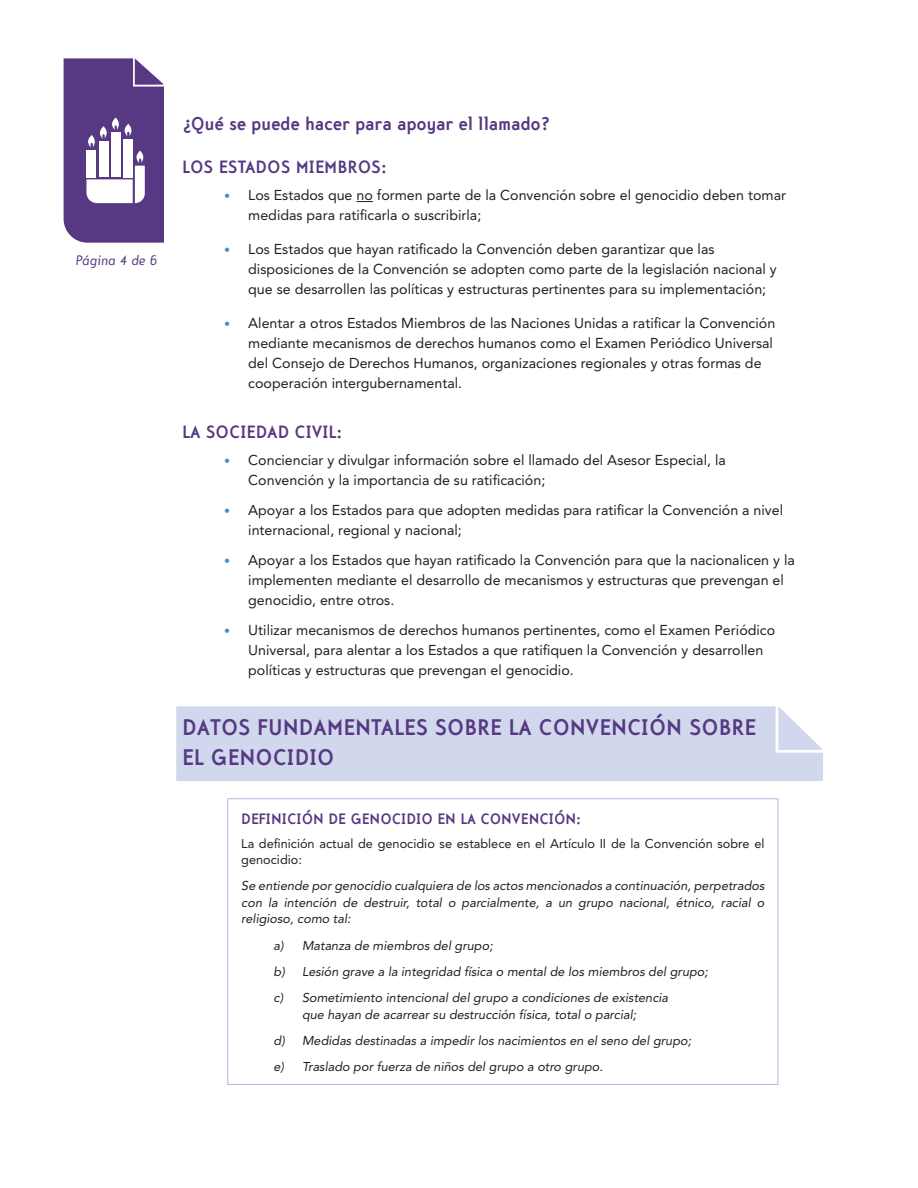
<style>
.page{position:relative;width:918px;height:1188px;background:#fff}
.page>*{position:absolute;margin:0;border:0;box-sizing:border-box;transform-origin:0 0}
.H1-SP{font:700 24.75px/29.7px "Mercury";color:#563982}
.H2-SP{font:700 20.25px "Mercury";letter-spacing:-.01em;color:#563982}
.Crosshead{font:700 19.5px "Mercury";color:#563982}
.Crosshead-2{font:700 16.5px "Mercury";color:#563982}
.t1{font:italic 15px "Mercury";color:#563982}
.t2{font:14.25px/20.1px "Avenir LT Std";color:#231f20}
.define_indented_ital{font:italic 12.75px/16.5px "Avenir LT Std";color:#231f20;text-align:center}
.body-SP{font:italic 12.75px/16.5px "Avenir LT Std";color:#231f20;text-align:justify}
.Define_box_text{font:12.75px/16.5px "Avenir LT Std";color:#231f20}
.s1{font-size:12px;color:#3f90cd}
</style>
<div class="page">
<svg style="left:64px;top:58px;width:100px;height:185px"></svg>
<div style="left:99px;top:142px;width:9px;height:35px;background:#fff"></div>
<div style="left:123px;top:139px;width:10px;height:38px;background:#fff"></div>
<div style="left:176px;top:706px;width:647px;height:75px;background:#d1d8ed"></div>
<svg style="left:778px;top:706px;width:45px;height:44px"></svg>
<svg style="left:357px;top:201px;width:16px;height:1px"></svg>
<hr style="left:227px;top:798px;width:551px;height:1px;background:#aeb9dd">
<hr style="left:227px;top:799px;width:1px;height:285px;background:#aeb9dd">
<hr style="left:778px;top:799px;width:1px;height:285px;background:#aeb9dd">
<hr style="left:227px;top:1084px;width:551px;height:1px;background:#aeb9dd">
<p class="t1" style="left:75px;top:251px;width:83px">Página 4 de 6</p>
<p class="H2-SP" style="left:182px;top:112px;width:369px">¿Qué se puede hacer para apoyar el llamado?</p>
<p class="Crosshead" style="left:182px;top:156px;width:205px">LOS ESTADOS MIEMBROS:</p>
<p class="t2" style="left:248px;top:185px;width:539px;text-indent:-24px"><span class="s1">•</span> Los Estados que no formen parte de la Convención sobre el genocidio deben tomar medidas para ratificarla o suscribirla;</p>
<p class="t2" style="left:248px;top:239px;width:530px;text-indent:-24px"><span class="s1">•</span> Los Estados que hayan ratificado la Convención deben garantizar que las disposiciones de la Convención se adopten como parte de la legislación nacional y que se desarrollen las políticas y estructuras pertinentes para su implementación;</p>
<p class="t2" style="left:248px;top:313px;width:529px;text-indent:-24px"><span class="s1">•</span> Alentar a otros Estados Miembros de las Naciones Unidas a ratificar la Convención mediante mecanismos de derechos humanos como el Examen Periódico Universal del Consejo de Derechos Humanos, organizaciones regionales y otras formas de cooperación intergubernamental.</p>
<p class="Crosshead" style="left:182px;top:421px;width:161px">LA SOCIEDAD CIVIL:</p>
<p class="t2" style="left:248px;top:450px;width:479px;text-indent:-24px"><span class="s1">•</span> Concienciar y divulgar información sobre el llamado del Asesor Especial, la<br>Convención y la importancia de su ratificación;</p>
<p class="t2" style="left:248px;top:500px;width:536px;text-indent:-24px"><span class="s1">•</span> Apoyar a los Estados para que adopten medidas para ratificar la Convención a nivel internacional, regional y nacional;</p>
<p class="t2" style="left:248px;top:550px;width:548px;text-indent:-24px"><span class="s1">•</span> Apoyar a los Estados que hayan ratificado la Convención para que la nacionalicen y la implementen mediante el desarrollo de mecanismos y estructuras que prevengan el genocidio, entre otros.</p>
<p class="t2" style="left:248px;top:620px;width:529px;text-indent:-24px"><span class="s1">•</span> Utilizar mecanismos de derechos humanos pertinentes, como el Examen Periódico<br>Universal, para alentar a los Estados a que ratifiquen la Convención y desarrollen políticas y estructuras que prevengan el genocidio.</p>
<p class="H1-SP" style="left:182px;top:713px;width:575px">DATOS FUNDAMENTALES SOBRE LA CONVENCIÓN SOBRE<br>EL GENOCIDIO</p>
<p class="Crosshead-2" style="left:241px;top:810px;width:341px">DEFINICIÓN DE GENOCIDIO EN LA CONVENCIÓN:</p>
<p class="Define_box_text" style="left:241px;top:835px;width:525px">La definición actual de genocidio se establece en el Artículo II de la Convención sobre el genocidio:</p>
<p class="body-SP" style="left:241px;top:878px;width:525px">Se entiende por genocidio cualquiera de los actos mencionados a continuación, perpetrados con la intención de destruir, total o parcialmente, a un grupo nacional, étnico, racial o religioso, como tal:</p>
<p class="define_indented_ital" style="left:274px;top:937px;width:221px">a) Matanza de miembros del grupo;</p>
<p class="define_indented_ital" style="left:274px;top:963px;width:436px">b) Lesión grave a la integridad física o mental de los miembros del grupo;</p>
<p class="define_indented_ital" style="left:274px;top:990px;width:396px">c) Sometimiento intencional del grupo a condiciones de existencia que hayan de acarrear su destrucción física, total o parcial;</p>
<p class="define_indented_ital" style="left:274px;top:1032px;width:419px">d) Medidas destinadas a impedir los nacimientos en el seno del grupo;</p>
<p class="define_indented_ital" style="left:274px;top:1059px;width:331px">e) Traslado por fuerza de niños del grupo a otro grupo.</p>
</div>
